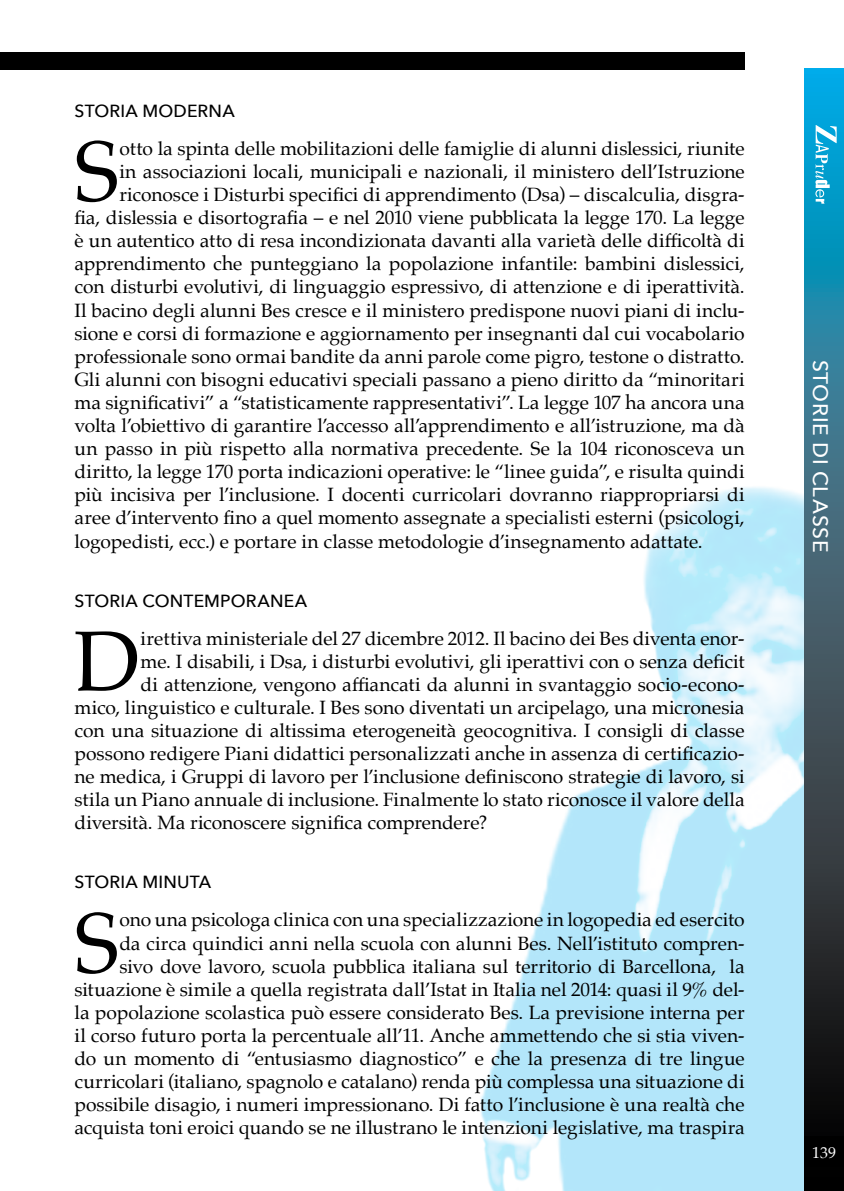
<style>
.page{position:relative;width:844px;height:1191px;background:#fff}
.page>*{position:absolute;margin:0;border:0;box-sizing:border-box;transform-origin:0 0}
.t1{font:85.4px "Palatino";color:#000}
.t2{font:500 21px "Avenir Next";color:#fff}
.t3{font:19.25px/23.1px "Palatino";color:#000;text-align:right}
.t4{font:500 17.5px "Avenir Next";letter-spacing:.01em;color:#000}
.t5{font:15.75px "Palatino";color:#fff}
</style>
<div class="page">
<img style="left:480px;top:487px;width:324px;height:704px">
<svg style="left:804px;top:69px;width:39px;height:1122px;background:#2a596a"></svg>
<div style="left:0;top:52px;width:744px;height:17px;background:#000"></div>
<svg style="left:815px;top:125px;width:21px;height:79px"></svg>
<div style="left:804px;top:1136px;width:39px;height:31px;background:#000"></div>
<p class="t4" style="left:74px;top:96px;width:162px">STORIA MODERNA</p>
<h1 class="t1" style="left:74px;top:101px;width:46px">S</h1>
<p class="t3" style="left:119px;top:136px;width:626px">otto la spinta delle mobilitazioni delle famiglie di alunni dislessici, riunite</p>
<p class="t3" style="left:119px;top:160px;width:626px">in associazioni locali, municipali e nazionali, il ministero dell’Istruzione</p>
<p class="t3" style="left:119px;top:183px;width:626px">riconosce i Disturbi specifici di apprendimento (Dsa) – discalculia, disgra-</p>
<p class="t3" style="left:74px;top:206px;width:671px">fia, dislessia e disortografia – e nel 2010 viene pubblicata la legge 170. La legge</p>
<p class="t3" style="left:74px;top:229px;width:671px">è un autentico atto di resa incondizionata davanti alla varietà delle difficoltà di</p>
<p class="t3" style="left:74px;top:252px;width:671px">apprendimento che punteggiano la popolazione infantile: bambini dislessici,</p>
<p class="t3" style="left:74px;top:275px;width:671px">con disturbi evolutivi, di linguaggio espressivo, di attenzione e di iperattività.</p>
<p class="t3" style="left:74px;top:298px;width:671px">Il bacino degli alunni Bes cresce e il ministero predispone nuovi piani di inclu-</p>
<p class="t3" style="left:74px;top:321px;width:671px">sione e corsi di formazione e aggiornamento per insegnanti dal cui vocabolario</p>
<p class="t3" style="left:74px;top:344px;width:671px">professionale sono ormai bandite da anni parole come pigro, testone o distratto.</p>
<p class="t3" style="left:74px;top:367px;width:671px">Gli alunni con bisogni educativi speciali passano a pieno diritto da “minoritari</p>
<p class="t3" style="left:74px;top:391px;width:671px">ma significativi” a “statisticamente rappresentativi”. La legge 107 ha ancora una</p>
<p class="t3" style="left:74px;top:414px;width:671px">volta l’obiettivo di garantire l’accesso all’apprendimento e all’istruzione, ma dà</p>
<p class="t3" style="left:74px;top:437px;width:671px">un passo in più rispetto alla normativa precedente. Se la 104 riconosceva un</p>
<p class="t3" style="left:74px;top:460px;width:671px">diritto, la legge 170 porta indicazioni operative: le “linee guida”, e risulta quindi</p>
<p class="t3" style="left:74px;top:483px;width:671px">più incisiva per l’inclusione. I docenti curricolari dovranno riappropriarsi di</p>
<p class="t3" style="left:74px;top:506px;width:671px">aree d’intervento fino a quel momento assegnate a specialisti esterni (psicologi,</p>
<p class="t3" style="left:74px;top:529px;width:629px">logopedisti, ecc.) e portare in classe metodologie d’insegnamento adattate.</p>
<p class="t4" style="left:74px;top:585px;width:234px">STORIA CONTEMPORANEA</p>
<h1 class="t1" style="left:74px;top:590px;width:68px">D</h1>
<p class="t3" style="left:141px;top:626px;width:605px">irettiva ministeriale del 27 dicembre 2012. Il bacino dei Bes diventa enor-</p>
<p class="t3" style="left:141px;top:649px;width:605px">me. I disabili, i Dsa, i disturbi evolutivi, gli iperattivi con o senza deficit</p>
<p class="t3" style="left:141px;top:672px;width:605px">di attenzione, vengono affiancati da alunni in svantaggio socio-econo-</p>
<p class="t3" style="left:74px;top:695px;width:671px">mico, linguistico e culturale. I Bes sono diventati un arcipelago, una micronesia</p>
<p class="t3" style="left:74px;top:719px;width:671px">con una situazione di altissima eterogeneità geocognitiva. I consigli di classe</p>
<p class="t3" style="left:74px;top:742px;width:671px">possono redigere Piani didattici personalizzati anche in assenza di certificazio-</p>
<p class="t3" style="left:74px;top:765px;width:671px">ne medica, i Gruppi di lavoro per l’inclusione definiscono strategie di lavoro, si</p>
<p class="t3" style="left:74px;top:788px;width:671px">stila un Piano annuale di inclusione. Finalmente lo stato riconosce il valore della</p>
<p class="t3" style="left:74px;top:811px;width:414px">diversità. Ma riconoscere significa comprendere?</p>
<p class="t4" style="left:74px;top:867px;width:138px">STORIA M INUTA</p>
<h1 class="t1" style="left:74px;top:872px;width:46px">S</h1>
<p class="t3" style="left:74px;top:908px;width:671px">ono una psicologa clinica con una specializzazione in logopedia ed esercito<br>da circa quindici anni nella scuola con alunni Bes. Nell’istituto compren-<br>sivo dove lavoro, scuola pubblica italiana sul territorio di Barcellona, la situazione è simile a quella registrata dall’Istat in Italia nel 2014: quasi il 9% del&shy;la popolazione scolastica può essere considerato Bes. La previsione interna per il corso futuro porta la percentuale all’11. Anche ammettendo che si stia viven&shy;do un momento di “entusiasmo diagnostico” e che la presenza di tre lingue curricolari (italiano, spagnolo e catalano) renda più complessa una situazione di possibile disagio, i numeri impressionano. Di fatto l’inclusione è una realtà che acquista toni eroici quando se ne illustrano le intenzioni legislative, ma traspira</p>
<p class="t2" style="left:838px;top:359px;width:193px;rotate:90deg">STORIE DI CLASSE</p>
<p class="t5" style="left:812px;top:1139px;width:25px">139</p>
</div>
